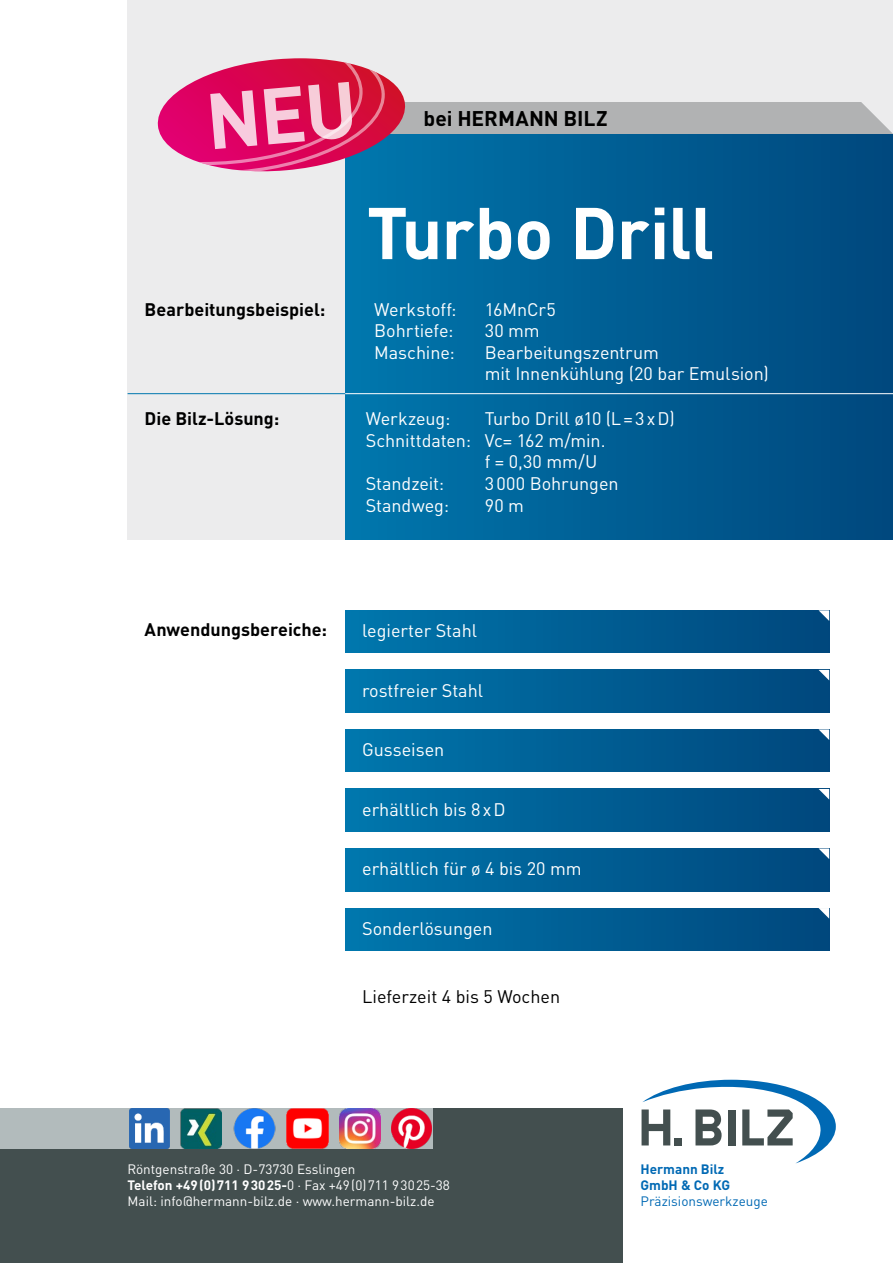
<style>
.page{position:relative;width:893px;height:1263px;background:#fff}
.page>*{position:absolute;margin:0;border:0;box-sizing:border-box;transform-origin:0 0}
.t1{font:700 72px "DINOT";letter-spacing:-.01em;color:#fff}
.t2{font:700 21px "DINOT";letter-spacing:-.005em;color:#000}
.t3{font:18px/21.6px "DINOT";color:#fff}
.t4{font:700 18px "DINOT";color:#000}
.t5{font:18px "DINOT";color:#000}
.t6{font:13.5px/16.2px "DINOT";color:#fff}
.t7{font:700 13.5px/16.2px "DINOT";color:#0069b4}
.t8{font:13.5px "DINOT";color:#0069b4}
.s1{font-weight:700}
</style>
<div class="page">
<div style="left:345px;top:610px;width:484px;height:43px;background:linear-gradient(to right,#0077ad,#00467c)"></div>
<svg style="left:819px;top:610px;width:10px;height:11px"></svg>
<div style="left:345px;top:670px;width:484px;height:42px;background:linear-gradient(to right,#0077ad,#00467c)"></div>
<svg style="left:819px;top:670px;width:10px;height:10px"></svg>
<div style="left:345px;top:729px;width:484px;height:43px;background:linear-gradient(to right,#0077ad,#00467c)"></div>
<svg style="left:819px;top:729px;width:10px;height:11px"></svg>
<div style="left:345px;top:789px;width:484px;height:42px;background:linear-gradient(to right,#0077ad,#00467c)"></div>
<svg style="left:819px;top:789px;width:10px;height:10px"></svg>
<div style="left:345px;top:848px;width:484px;height:43px;background:linear-gradient(to right,#0077ad,#00467c)"></div>
<svg style="left:819px;top:848px;width:10px;height:11px"></svg>
<div style="left:345px;top:908px;width:484px;height:42px;background:linear-gradient(to right,#0077ad,#00467c)"></div>
<svg style="left:819px;top:908px;width:10px;height:11px"></svg>
<div style="left:128px;top:0;width:765px;height:540px;background:#ececed"></div>
<div style="left:345px;top:134px;width:548px;height:406px;background:linear-gradient(to right,#0077ad,#00477d)"></div>
<div style="left:349px;top:102px;width:544px;height:32px;background:#b1b2b3"></div>
<div style="left:0;top:1108px;width:623px;height:155px;background:#434f4f"></div>
<div style="left:0;top:1108px;width:432px;height:41px;background:#b2bbbc"></div>
<svg style="left:641px;top:1080px;width:195px;height:83px"></svg>
<hr style="left:128px;top:393px;width:217px;height:1px;background:#0077ae">
<hr style="left:345px;top:393px;width:548px;height:1px;background:#fff">
<svg style="left:861px;top:102px;width:32px;height:32px"></svg>
<img style="left:233px;top:1108px;width:42px;height:41px">
<img style="left:181px;top:1108px;width:41px;height:41px">
<img style="left:340px;top:1108px;width:40px;height:41px">
<img style="left:129px;top:1108px;width:41px;height:41px">
<img style="left:392px;top:1108px;width:40px;height:41px">
<img style="left:286px;top:1108px;width:43px;height:41px">
<svg style="left:157px;top:58px;width:251px;height:118px"></svg>
<p class="t2" style="left:423px;top:104px;width:186px">bei HERMANN BILZ</p>
<p class="t4" style="left:145px;top:297px;width:182px">Bearbeitungsbeispiel:</p>
<p class="t4" style="left:145px;top:407px;width:136px">Die Bilz-Lösung:</p>
<h1 class="t1" style="left:367px;top:186px;width:349px">Turbo Drill</h1>
<p class="t3" style="left:374px;top:298px;width:84px">Werkstoff:<br>Bohrtiefe:<br>Maschine:</p>
<p class="t3" style="left:366px;top:408px;width:107px">Werkzeug:<br>Schnittdaten:</p>
<p class="t3" style="left:366px;top:472px;width:85px">Standzeit:<br>Standweg:</p>
<p class="t3" style="left:485px;top:298px;width:286px">16MnCr5<br>30 mm<br>Bearbeitungszentrum<br>mit Innenkühlung (20 bar Emulsion)</p>
<p class="t3" style="left:485px;top:408px;width:191px">Turbo Drill ø10 (L=3xD)<br>Vc= 162 m/min.<br>f = 0,30 mm/U<br>3000 Bohrungen<br>90 m</p>
<p class="t4" style="left:145px;top:618px;width:184px">Anwendungsbereiche:</p>
<p class="t3" style="left:362px;top:620px;width:116px">legierter Stahl</p>
<p class="t3" style="left:362px;top:679px;width:123px">rostfreier Stahl</p>
<p class="t3" style="left:362px;top:739px;width:84px">Gusseisen</p>
<p class="t3" style="left:362px;top:798px;width:145px">erhältlich bis 8xD</p>
<p class="t3" style="left:362px;top:858px;width:221px">erhältlich für ø 4 bis 20 mm</p>
<p class="t3" style="left:362px;top:917px;width:132px">Sonderlösungen</p>
<p class="t5" style="left:362px;top:985px;width:199px">Lieferzeit 4 bis 5 Wochen</p>
<p class="t6" style="left:128px;top:1160px;width:324px">Röntgenstraße 30 · D-73730 Esslingen<br><span class="s1">Telefon +49(0)711 93025-</span>0 · Fax +49(0)711 93025-38<br>Mail: info@hermann-bilz.de · www.hermann-bilz.de</p>
<p class="t7" style="left:640px;top:1160px;width:91px">Hermann Bilz<br>GmbH &amp; Co KG</p>
<p class="t8" style="left:640px;top:1193px;width:129px">Präzisionswerkzeuge</p>
</div>
